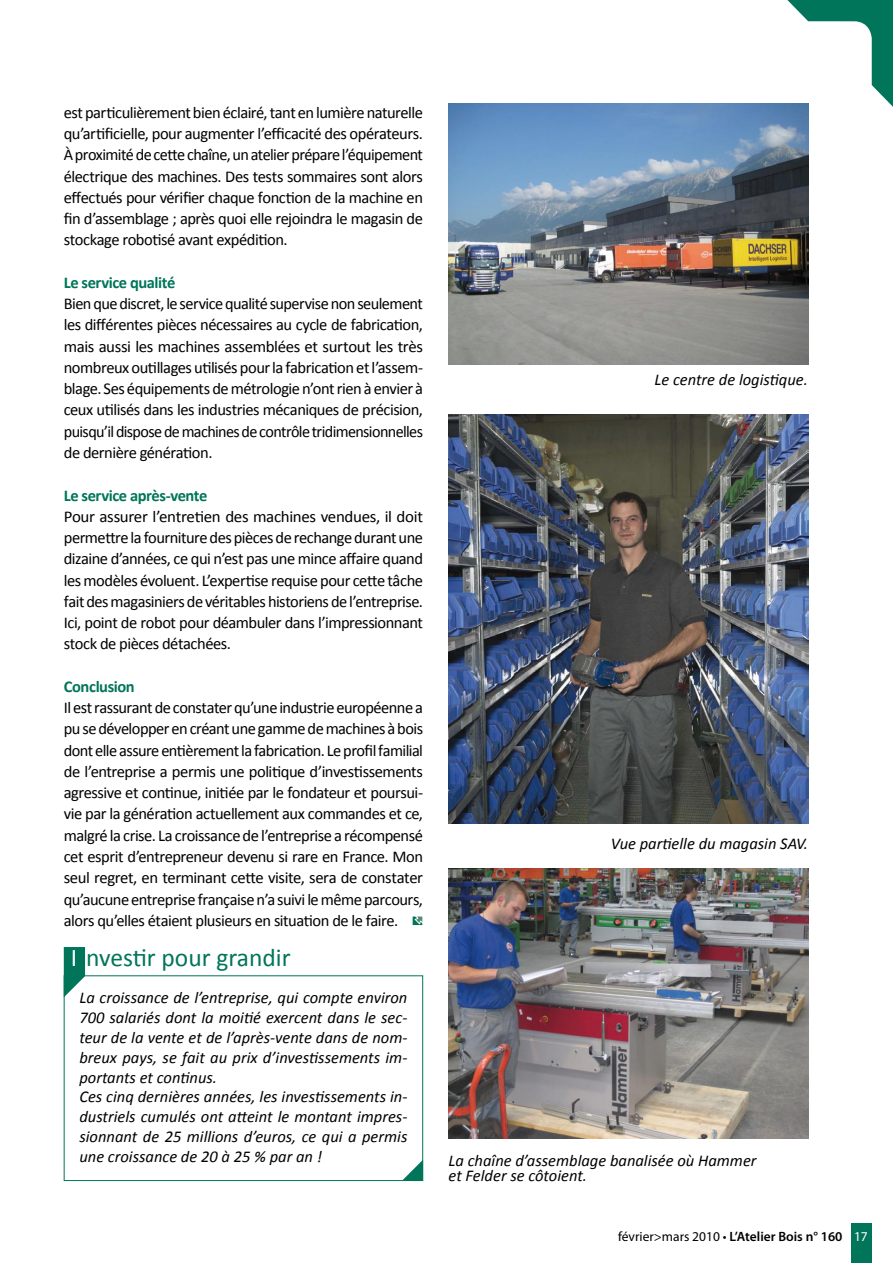
<style>
.page{position:relative;width:893px;height:1263px;background:#fff}
.page>*{position:absolute;margin:0;border:0;box-sizing:border-box;transform-origin:0 0}
.t1{font:25.5px "Calibri";color:#00755a}
.t2{font:16.5px/21.3px "Calibri";letter-spacing:-.03em;color:#000;text-align:justify}
.t3{font:italic 16.5px/19.8px "Calibri";color:#000}
.t4{font:700 16.5px "Calibri";letter-spacing:-.025em;color:#00755a}
.t5{font:600 13.5px "Myriad Pro";color:#000}
.s1{color:#fff}
.s2{font-weight:400}
.s3{font-weight:400;color:#fff}
</style>
<div class="page">
<div style="left:851px;top:1223px;width:21px;height:40px;background:#00755a"></div>
<svg style="left:787px;top:0;width:106px;height:129px"></svg>
<div style="left:412px;top:916px;width:11px;height:10px;border:1px solid #fff"></div>
<svg style="left:414px;top:916px;width:9px;height:8px"></svg>
<img style="left:449px;top:103px;width:359px;height:261px">
<img style="left:449px;top:414px;width:359px;height:409px">
<img style="left:449px;top:869px;width:359px;height:269px">
<svg style="left:64px;top:947px;width:21px;height:48px"></svg>
<div style="left:64px;top:975px;width:359px;height:206px;border:1px solid #00755a"></div>
<svg style="left:402px;top:1160px;width:21px;height:21px"></svg>
<p class="t2" style="left:64px;top:101px;width:361px">est particulièrement bien éclairé, tant en lumière naturelle qu’artificielle, pour augmenter l’efficacité des opérateurs.<br>À proximité de cette chaîne, un atelier prépare l’équipement électrique des machines. Des tests sommaires sont alors effectués pour vérifier chaque fonction de la machine en fin d’assemblage ; après quoi elle rejoindra le magasin de stockage robotisé avant expédition.</p>
<p class="t4" style="left:64px;top:272px;width:113px">Le service qualité</p>
<p class="t2" style="left:64px;top:292px;width:361px">Bien que discret, le service qualité supervise non seulement les différentes pièces nécessaires au cycle de fabrication, mais aussi les machines assemblées et surtout les très nombreux outillages utilisés pour la fabrication et l’assem&shy;blage. Ses équipements de métrologie n’ont rien à envier à ceux utilisés dans les industries mécaniques de précision, puisqu’il dispose de machines de contrôle tridimensionnelles de dernière génération.</p>
<p class="t4" style="left:64px;top:485px;width:145px">Le service après-vente</p>
<p class="t2" style="left:64px;top:505px;width:361px">Pour assurer l’entretien des machines vendues, il doit permettre la fourniture des pièces de rechange durant une dizaine d’années, ce qui n’est pas une mince affaire quand les modèles évoluent. L’expertise requise pour cette tâche fait des magasiniers de véritables historiens de l’entreprise.<br>Ici, point de robot pour déambuler dans l’impressionnant stock de pièces détachées.</p>
<p class="t4" style="left:64px;top:676px;width:73px">Conclusion</p>
<p class="t2" style="left:64px;top:696px;width:361px">Il est rassurant de constater qu’une industrie européenne a pu se développer en créant une gamme de machines à bois dont elle assure entièrement la fabrication. Le profil familial de l’entreprise a permis une politique d’investissements agressive et continue, initiée par le fondateur et poursui&shy;vie par la génération actuellement aux commandes et ce, malgré la crise. La croissance de l’entreprise a récompensé cet esprit d’entrepreneur devenu si rare en France. Mon seul regret, en terminant cette visite, sera de constater qu’aucune entreprise française n’a suivi le même parcours, alors qu’elles étaient plusieurs en situation de le faire.</p>
<h1 class="t1" style="left:71px;top:942px;width:221px"><span class="s1">I</span> nvestir pour grandir</h1>
<p class="t3" style="left:79px;top:987px;width:330px">La croissance de l’entreprise, qui compte environ 700 salariés dont la moitié exercent dans le sec&shy;teur de la vente et de l’après-vente dans de nom&shy;breux pays, se fait au prix d’investissements im&shy;portants et continus.<br>Ces cinq dernières années, les investissements in&shy;dustriels cumulés ont atteint le montant impres&shy;sionnant de 25 millions d’euros, ce qui a permis une croissance de 20 à 25 % par an !</p>
<p class="t3" style="left:655px;top:369px;width:155px">Le centre de logistique.</p>
<p class="t3" style="left:611px;top:833px;width:199px">Vue partielle du magasin SAV.</p>
<p class="t3" style="left:449px;top:1152px;width:309px;line-height:15px">La chaîne d’assemblage banalisée où Hammer et Felder se côtoient.</p>
<p class="t5" style="left:618px;top:1228px;width:251px"><span class="s2">février&gt;mars 2010 •</span> L’Atelier Bois n° 160 <span class="s3">17</span></p>
</div>
